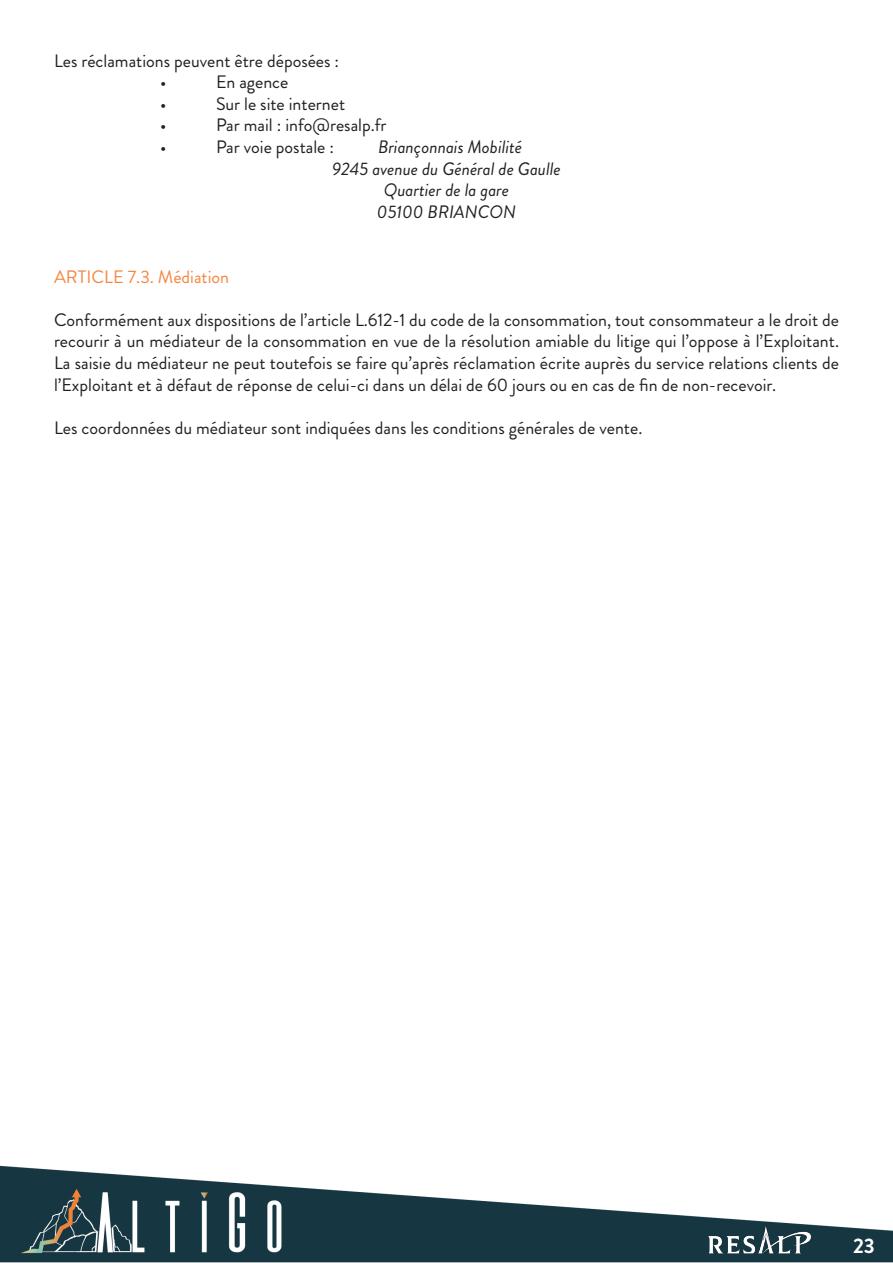
<style>
.page{position:relative;width:893px;height:1263px;background:#fff}
.page>*{position:absolute;margin:0;border:0;box-sizing:border-box;transform-origin:0 0}
.Style_de_paragraphe_1{font:700 21px "Brandon Grotesque";color:#fff}
.t1{font:18px/21.6px "Brandon Grotesque";color:#231f20;text-align:justify}
.t2{font:italic 18px "Brandon Grotesque";color:#231f20}
.t3{font:18px "Brandon Grotesque";color:#f5863f}
</style>
<div class="page">
<img style="left:0;top:1165px;width:893px;height:98px">
<img style="left:680px;top:1222px;width:159px;height:41px">
<p class="t1" style="left:54px;top:50px;width:287px">Les réclamations peuvent être déposées :</p>
<p class="t1" style="left:160px;top:71px;width:8px">•</p>
<p class="t1" style="left:216px;top:71px;width:74px">En agence</p>
<p class="t1" style="left:160px;top:93px;width:8px">•</p>
<p class="t1" style="left:216px;top:93px;width:131px">Sur le site internet</p>
<p class="t1" style="left:160px;top:115px;width:8px">•</p>
<p class="t1" style="left:216px;top:115px;width:172px">Par mail : info@resalp.fr</p>
<p class="t1" style="left:160px;top:136px;width:8px">•</p>
<p class="t1" style="left:216px;top:136px;width:120px">Par voie postale :</p>
<p class="t2" style="left:378px;top:134px;width:146px">Briançonnais Mobilité</p>
<p class="t2" style="left:332px;top:156px;width:230px">9245 avenue du Général de Gaulle</p>
<p class="t2" style="left:384px;top:178px;width:127px">Quartier de la gare</p>
<p class="t2" style="left:377px;top:199px;width:140px">05100 BRIANCON</p>
<p class="t3" style="left:54px;top:264px;width:177px">ARTICLE 7.3. Médiation</p>
<p class="t1" style="left:54px;top:309px;width:787px">Conformément aux dispositions de l’article L.612-1 du code de la consommation, tout consommateur a le droit de recourir à un médiateur de la consommation en vue de la résolution amiable du litige qui l’oppose à l’Exploitant.<br>La saisie du médiateur ne peut toutefois se faire qu’après réclamation écrite auprès du service relations clients de l’Exploitant et à défaut de réponse de celui-ci dans un délai de 60 jours ou en cas de fin de non-recevoir.</p>
<p class="t1" style="left:54px;top:417px;width:590px">Les coordonnées du médiateur sont indiquées dans les conditions générales de vente.</p>
<p class="Style_de_paragraphe_1" style="left:853px;top:1231px;width:23px">23</p>
</div>
